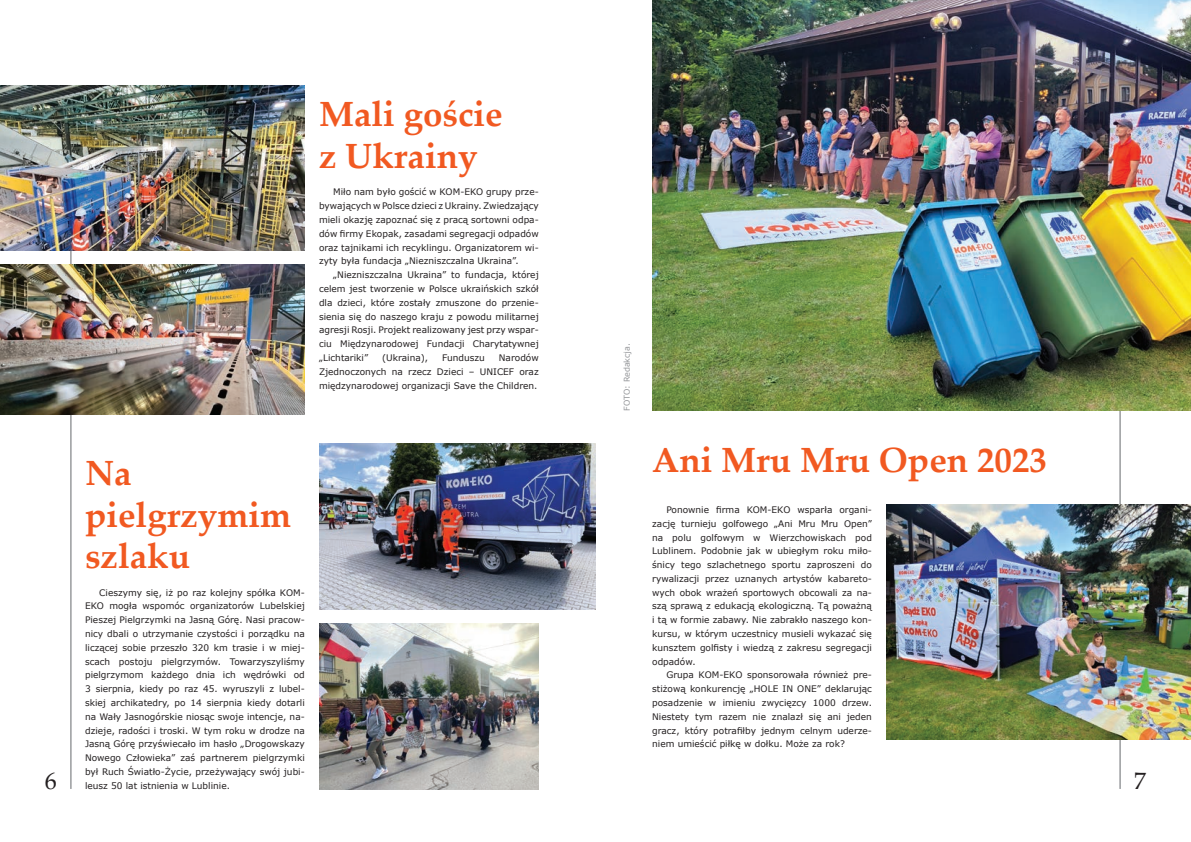
<style>
.page{position:relative;width:1191px;height:842px;background:#fff}
.page>*{position:absolute;margin:0;border:0;box-sizing:border-box;transform-origin:0 0}
.t1{font:700 35px/41.4px "Palatino Linotype";color:#f15921}
.t2{font:24px "Palatino Linotype";color:#231f20}
.t3{font:9px/13.8px "Verdana";color:#231f20;text-align:justify}
.t4{font:8px "Verdana";color:#939598}
</style>
<div class="page">
<hr style="left:70px;top:85px;width:2px;height:704px;background:#939598">
<hr style="left:1119px;top:85px;width:1px;height:704px;background:#939598">
<img style="left:0;top:85px;width:305px;height:166px">
<img style="left:0;top:264px;width:305px;height:151px">
<img style="left:319px;top:444px;width:276px;height:166px">
<img style="left:319px;top:623px;width:220px;height:166px">
<img style="left:652px;top:0;width:539px;height:411px">
<img style="left:886px;top:505px;width:305px;height:235px">
<h1 class="t1" style="left:319px;top:93px;width:185px">Mali goście z Ukrainy</h1>
<p class="t3" style="left:319px;top:185px;width:221px;text-indent:14px">Miło nam było gościć w KOM-EKO grupy prze&shy;bywających w Polsce dzieci z Ukrainy. Zwiedzający mieli okazję zapoznać się z pracą sortowni odpa&shy;dów firmy Ekopak, zasadami segregacji odpadów oraz tajnikami ich recyklingu. Organizatorem wi&shy;zyty była fundacja „Niezniszczalna Ukraina”.</p>
<p class="t3" style="left:319px;top:268px;width:221px;text-indent:14px">„Niezniszczalna Ukraina” to fundacja, której celem jest tworzenie w Polsce ukraińskich szkół dla dzieci, które zostały zmuszone do przenie&shy;sienia się do naszego kraju z powodu militarnej agresji Rosji. Projekt realizowany jest przy wspar&shy;ciu Międzynarodowej Fundacji Charytatywnej „Lichtariki”</p>
<p class="t3" style="left:319px;top:351px;width:221px;text-indent:180px">Narodów Zjednoczonych na rzecz Dzieci – UNICEF oraz międzynarodowej organizacji Save the Children.</p>
<p class="t3" style="left:382px;top:351px;width:48px">(Ukraina),</p>
<p class="t3" style="left:442px;top:351px;width:44px">Funduszu</p>
<p class="t4" style="left:621px;top:411px;width:69px;rotate:-90deg">FOTO: Redakcja.</p>
<h1 class="t1" style="left:652px;top:438px;width:396px">Ani Mru Mru Open 2023</h1>
<p class="t3" style="left:652px;top:503px;width:221px;text-indent:14px">Ponownie firma KOM-EKO wsparła organi&shy;zację turnieju golfowego „Ani Mru Mru Open” na polu golfowym w Wierzchowiskach pod Lublinem. Podobnie jak w ubiegłym roku miło&shy;śnicy tego szlachetnego sportu zaproszeni do rywalizacji przez uznanych artystów kabareto&shy;wych obok wrażeń sportowych obcowali za na&shy;szą sprawą z edukacją ekologiczną. Tą poważną i tą w formie zabawy. Nie zabrakło naszego kon&shy;kursu, w którym uczestnicy musieli wykazać się kunsztem golfisty i wiedzą z zakresu segregacji odpadów.</p>
<p class="t3" style="left:652px;top:668px;width:221px;text-indent:14px">Grupa KOM-EKO sponsorowała również pre&shy;stiżową konkurencję „HOLE IN ONE” deklarując posadzenie w imieniu zwycięzcy 1000 drzew.<br>Niestety tym razem nie znalazł się ani jeden gracz, który potrafiłby jednym celnym uderze&shy;niem umieścić piłkę w dołku. Może za rok?</p>
<h1 class="t1" style="left:85px;top:451px;width:208px">Na pielgrzymim szlaku</h1>
<p class="t3" style="left:85px;top:585px;width:221px;text-indent:14px">Cieszymy się, iż po raz kolejny spółka KOM-EKO mogła wspomóc organizatorów Lubelskiej Pieszej Pielgrzymki na Jasną Górę. Nasi pracow&shy;nicy dbali o utrzymanie czystości i porządku na liczącej sobie przeszło 320 km trasie i w miej&shy;scach postoju pielgrzymów. Towarzyszyliśmy pielgrzymom każdego dnia ich wędrówki od 3 sierpnia, kiedy po raz 45. wyruszyli z lubel&shy;skiej archikatedry, po 14 sierpnia kiedy dotarli na Wały Jasnogórskie niosąc swoje intencje, na&shy;dzieje, radości i troski. W tym roku w drodze na Jasną Górę przyświecało im hasło „Drogowskazy Nowego Człowieka” zaś partnerem pielgrzymki był Ruch Światło-Życie, przeżywający swój jubi&shy;leusz 50 lat istnienia w Lublinie.</p>
<h2 class="t2" style="left:45px;top:764px;width:13px">6</h2>
<h2 class="t2" style="left:1134px;top:764px;width:13px">7</h2>
</div>
